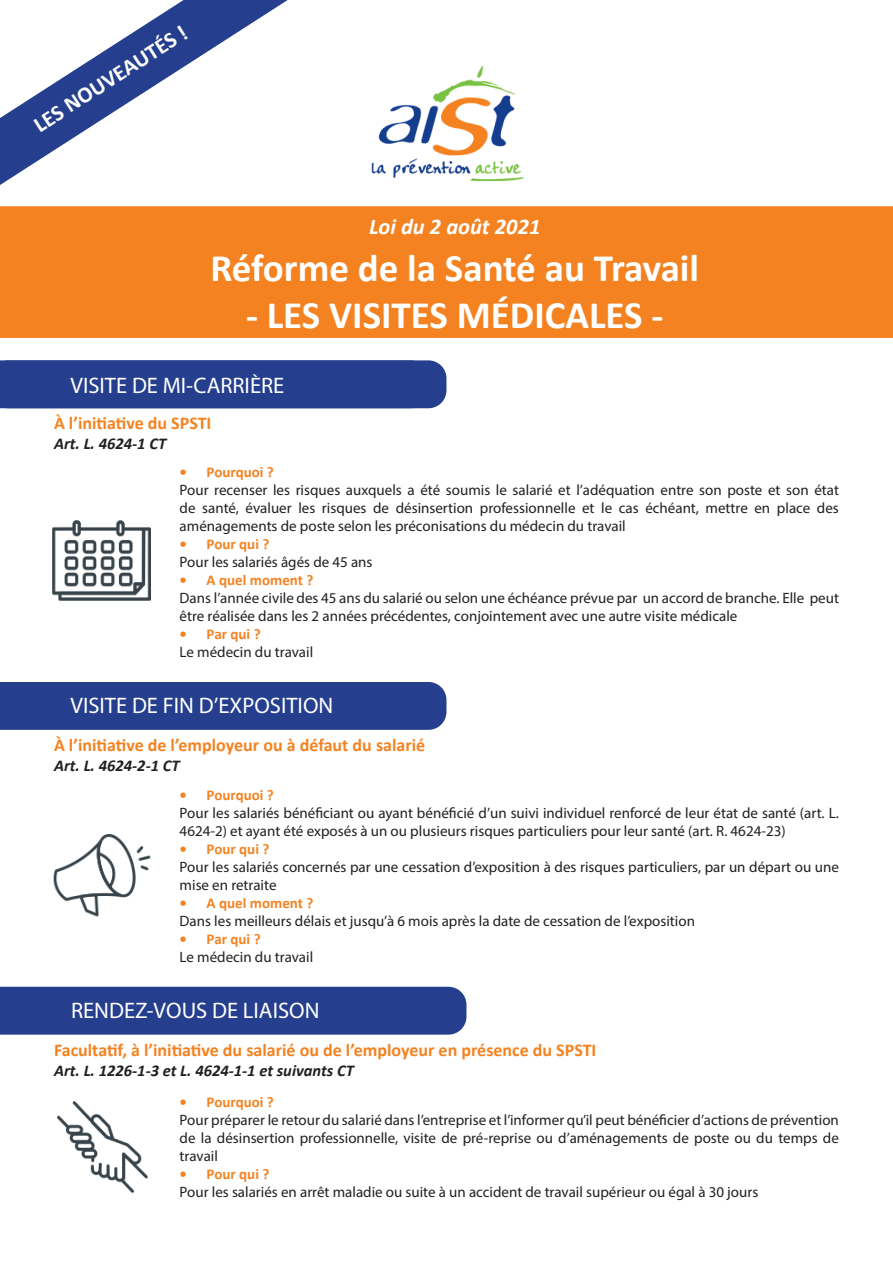
<style>
.page{position:relative;width:893px;height:1263px;background:#fff}
.page>*{position:absolute;margin:0;border:0;box-sizing:border-box;transform-origin:0 0}
.t1{font:700 39px "Calibri";color:#fff}
.t2{font:22.5px "Myriad Pro";color:#fff}
.t3{font:italic 700 22.5px "Calibri";color:#fff}
.t4{font:700 22.5px "Calibri";color:#fff}
.t5{font:700 18px "Calibri";color:#f58220}
.t6{font:italic 700 16.5px "Calibri";color:#231f20}
.t7{font:15px/18px "Myriad Pro";color:#231f20}
.t8{font:700 15px "Calibri";color:#f58220}
</style>
<div class="page">
<div style="left:0;top:206px;width:893px;height:132px;background:#f58220"></div>
<div style="left:0;top:360px;width:446px;height:48px;background:#253f8e"></div>
<svg style="left:0;top:0;width:288px;height:185px"></svg>
<div style="left:0;top:682px;width:446px;height:48px;background:#253f8e"></div>
<div style="left:0;top:987px;width:466px;height:48px;background:#253f8e"></div>
<img style="left:52px;top:520px;width:99px;height:81px">
<img style="left:53px;top:834px;width:98px;height:83px">
<img style="left:57px;top:1101px;width:91px;height:92px">
<img style="left:371px;top:66px;width:153px;height:116px">
<h2 class="t4" style="left:27px;top:113px;width:179px;rotate:-33deg">LES NOUVEAUTÉS !</h2>
<h2 class="t3" style="left:369px;top:211px;width:173px">Loi du 2 août 2021</h2>
<h1 class="t1" style="left:210px;top:240px;width:490px">Réforme de la Santé au Travail</h1>
<h1 class="t1" style="left:246px;top:287px;width:419px">- LES VISITES MÉDICALES -</h1>
<h2 class="t2" style="left:71px;top:372px;width:215px">VISITE DE MI-CARRIÈRE</h2>
<p class="t5" style="left:54px;top:410px;width:159px">À l’initiative du SPSTI</p>
<p class="t6" style="left:54px;top:432px;width:114px">Art. L. 4624-1 CT</p>
<p class="t8" style="left:180px;top:462px;width:96px">• Pourquoi ?</p>
<p class="t7" style="left:180px;top:481px;width:661px;text-align:justify">Pour recenser les risques auxquels a été soumis le salarié et l’adéquation entre son poste et son état de santé, évaluer les risques de désinsertion professionnelle et le cas échéant, mettre en place des aménagements de poste selon les préconisations du médecin du travail</p>
<p class="t8" style="left:180px;top:534px;width:91px">• Pour qui ?</p>
<p class="t7" style="left:180px;top:553px;width:194px">Pour les salariés âgés de 45 ans</p>
<p class="t8" style="left:180px;top:570px;width:135px">• A quel moment ?</p>
<p class="t7" style="left:180px;top:589px;width:661px">Dans l’année civile des 45 ans du salarié ou selon une échéance prévue par un accord de branche. Elle peut être réalisée dans les 2 années précédentes, conjointement avec une autre visite médicale</p>
<p class="t8" style="left:180px;top:624px;width:82px">• Par qui ?</p>
<p class="t7" style="left:180px;top:643px;width:135px">Le médecin du travail</p>
<h2 class="t2" style="left:71px;top:691px;width:264px">VISITE DE FIN D’EXPOSITION</h2>
<p class="t5" style="left:54px;top:733px;width:373px">À l’initiative de l’employeur ou à défaut du salarié</p>
<p class="t6" style="left:54px;top:754px;width:127px">Art. L. 4624-2-1 CT</p>
<p class="t8" style="left:180px;top:784px;width:96px">• Pourquoi ?</p>
<p class="t7" style="left:180px;top:803px;width:661px">Pour les salariés bénéficiant ou ayant bénéficié d’un suivi individuel renforcé de leur état de santé (art. L.<br>4624-2) et ayant été exposés à un ou plusieurs risques particuliers pour leur santé (art. R. 4624-23)</p>
<p class="t8" style="left:180px;top:838px;width:91px">• Pour qui ?</p>
<p class="t7" style="left:180px;top:857px;width:661px">Pour les salariés concernés par une cessation d’exposition à des risques particuliers, par un départ ou une mise en retraite</p>
<p class="t8" style="left:180px;top:892px;width:135px">• A quel moment ?</p>
<p class="t7" style="left:180px;top:911px;width:517px">Dans les meilleurs délais et jusqu’à 6 mois après la date de cessation de l’exposition</p>
<p class="t8" style="left:180px;top:928px;width:82px">• Par qui ?</p>
<p class="t7" style="left:180px;top:947px;width:135px">Le médecin du travail</p>
<h2 class="t2" style="left:71px;top:996px;width:250px">RENDEZ-VOUS DE LIAISON</h2>
<p class="t5" style="left:54px;top:1037px;width:544px">Facultatif, à l’initiative du salarié ou de l’employeur en présence du SPSTI</p>
<p class="t6" style="left:54px;top:1059px;width:301px">Art. L. 1226-1-3 et L. 4624-1-1 et suivants CT</p>
<p class="t8" style="left:180px;top:1091px;width:96px">• Pourquoi ?</p>
<p class="t7" style="left:180px;top:1110px;width:661px;text-align:justify">Pour préparer le retour du salarié dans l’entreprise et l’informer qu’il peut bénéficier d’actions de prévention de la désinsertion professionnelle, visite de pré-reprise ou d’aménagements de poste ou du temps de travail</p>
<p class="t8" style="left:180px;top:1163px;width:91px">• Pour qui ?</p>
<p class="t7" style="left:180px;top:1182px;width:580px">Pour les salariés en arrêt maladie ou suite à un accident de travail supérieur ou égal à 30 jours</p>
</div>
